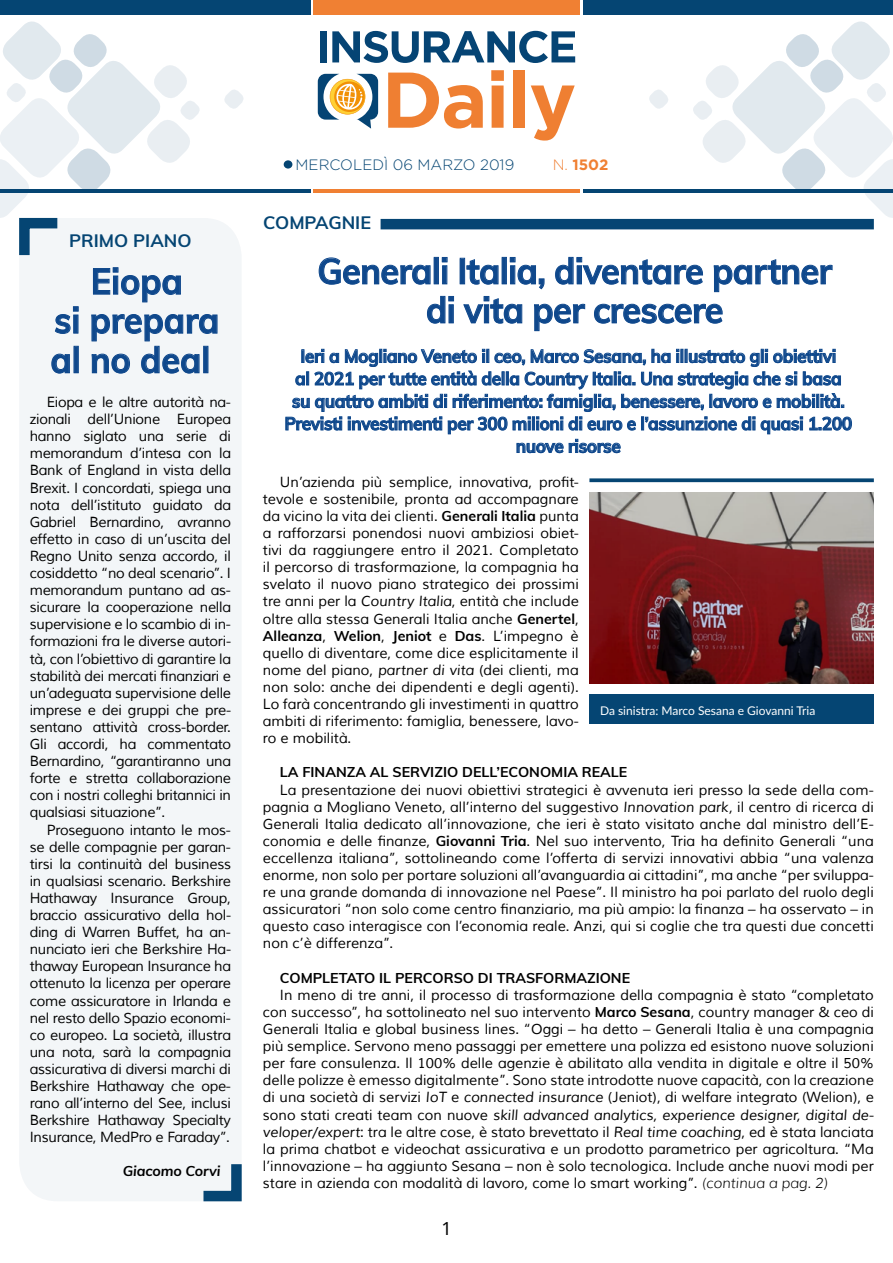
<style>
.page{position:relative;width:893px;height:1263px;background:#fff}
.page>*{position:absolute;margin:0;border:0;box-sizing:border-box;transform-origin:0 0}
.t1{font:700 36px/39.3px "Muli";letter-spacing:-.015em;color:#0f488c;text-align:center;scale:.95 1}
.t2{font:700 18px/22.5px "Muli";letter-spacing:-.015em;color:#0f488c;text-align:center;scale:.95 1}
.t3{font:700 18px "Muli";color:#054573}
.t4{font:18px "Noto Sans";color:#000}
.t5{font:300 15px "Gotham";color:#054573}
.t6{font:700 15px "Gotham";color:#f08033}
.t7{font:14.25px/17.1px "Muli";color:#000;text-align:justify}
.t8{font:700 14.25px "Muli";color:#000}
.t9{font:italic 700 14.25px "Muli";letter-spacing:-.01em;color:#000}
.t10{font:12px "Lato";color:#fff}
.s1{font-weight:300}
.s2{font-weight:700}
.s3{font-style:italic}
.s4{font-weight:300;font-style:italic}
</style>
<div class="page">
<div style="left:0;top:0;width:310px;height:15px;background:#054573"></div>
<div style="left:313px;top:0;width:266px;height:15px;background:#f08033"></div>
<hr style="left:0;top:189px;width:310px;height:3px;background:#054573">
<hr style="left:313px;top:189px;width:266px;height:3px;background:#f08033">
<div style="left:284px;top:160px;width:8px;height:9px;background:#054573;border-radius:50%"></div>
<svg style="left:649px;top:90px;width:19px;height:19px"></svg>
<svg style="left:691px;top:21px;width:202px;height:198px"></svg>
<svg style="left:318px;top:74px;width:60px;height:55px"></svg>
<svg style="left:388px;top:73px;width:95px;height:56px"></svg>
<svg style="left:491px;top:70px;width:13px;height:58px"></svg>
<div style="left:513px;top:70px;width:12px;height:58px;background:#ef7f32"></div>
<svg style="left:531px;top:85px;width:44px;height:56px"></svg>
<div style="left:320px;top:31px;width:6px;height:31px;background:#054474"></div>
<svg style="left:332px;top:31px;width:243px;height:32px"></svg>
<hr style="left:583px;top:189px;width:310px;height:3px;background:#054573">
<div style="left:583px;top:0;width:310px;height:15px;background:#054573"></div>
<div style="left:19px;top:218px;width:223px;height:983px;background:#f3f6f8;border-radius:38px"></div>
<svg style="left:203px;top:1164px;width:39px;height:38px"></svg>
<div style="left:381px;top:219px;width:493px;height:10px;background:#054573"></div>
<svg style="left:318px;top:257px;width:113px;height:28px"></svg>
<div style="left:434px;top:257px;width:5px;height:27px;border:1px solid #0f488c"></div>
<div style="left:442px;top:265px;width:5px;height:19px;border:1px solid #0f488c"></div>
<svg style="left:442px;top:257px;width:5px;height:5px"></svg>
<div style="left:460px;top:258px;width:5px;height:26px;border:1px solid #0f488c"></div>
<svg style="left:466px;top:259px;width:33px;height:26px"></svg>
<div style="left:502px;top:257px;width:5px;height:27px;border:1px solid #0f488c"></div>
<svg style="left:510px;top:257px;width:35px;height:33px"></svg>
<svg style="left:555px;top:257px;width:148px;height:28px"></svg>
<svg style="left:713px;top:259px;width:120px;height:33px"></svg>
<svg style="left:427px;top:296px;width:27px;height:28px"></svg>
<svg style="left:463px;top:296px;width:59px;height:28px"></svg>
<svg style="left:534px;top:303px;width:51px;height:28px"></svg>
<svg style="left:594px;top:303px;width:129px;height:21px"></svg>
<svg style="left:285px;top:349px;width:567px;height:104px"></svg>
<svg style="left:589px;top:478px;width:285px;height:4px"></svg>
<img style="left:589px;top:493px;width:285px;height:191px">
<svg style="left:0;top:21px;width:246px;height:353px"></svg>
<div style="left:203px;top:346px;width:5px;height:27px;border:1px solid #0f488c"></div>
<div style="left:589px;top:694px;width:285px;height:30px;background:#054573"></div>
<p class="t3" style="left:69px;top:227px;width:124px">PRIMO PIANO</p>
<h1 class="t1" style="left:51px;top:260px;width:179px">Eiopa<br>si prepara al no deal</h1>
<p class="t7" style="left:30px;top:394px;width:203px;text-indent:17px">Eiopa e le altre autorità na&shy;zionali dell’Unione Europea hanno siglato una serie di memorandum d’intesa con la Bank of England in vista della Brexit. I concordati, spiega una nota dell’istituto guidato da Gabriel Bernardino, avranno effetto in caso di un’uscita del Regno Unito senza accordo, il cosiddetto “no deal scenario”. I memorandum puntano ad as&shy;sicurare la cooperazione nella supervisione e lo scambio di in&shy;formazioni fra le diverse autori&shy;tà, con l’obiettivo di garantire la stabilità dei mercati finanziari e un’adeguata supervisione delle imprese e dei gruppi che pre&shy;sentano attività cross-border.<br>Gli accordi, ha commentato Bernardino, “garantiranno una forte e stretta collaborazione con i nostri colleghi britannici in qualsiasi situazione”.</p>
<p class="t7" style="left:30px;top:821px;width:203px;text-indent:17px">Proseguono intanto le mos&shy;se delle compagnie per garan&shy;tirsi la continuità del business in qualsiasi scenario. Berkshire Hathaway Insurance Group, braccio assicurativo della hol&shy;ding di Warren Buffet, ha an&shy;nunciato ieri che Berkshire Ha&shy;thaway European Insurance ha ottenuto la licenza per operare come assicuratore in Irlanda e nel resto dello Spazio economi&shy;co europeo. La società, illustra una nota, sarà la compagnia assicurativa di diversi marchi di Berkshire Hathaway che ope&shy;rano all’interno del See, inclusi Berkshire Hathaway Specialty Insurance, MedPro e Faraday”.</p>
<p class="t9" style="left:123px;top:1161px;width:99px">Giacomo Corvi</p>
<p class="t5" style="left:296px;top:157px;width:220px">MERCOLEDÌ 06 MARZO 2019</p>
<p class="t6" style="left:553px;top:156px;width:57px"><span class="s1">N.</span> 1502</p>
<p class="t3" style="left:263px;top:210px;width:109px">COMPAGNIE</p>
<h1 class="t1" style="left:317px;top:250px;width:543px">Generali Italia, diventare partner di vita per crescere</h1>
<p class="t2" style="left:285px;top:344px;width:599px">Ieri a Mogliano Veneto il ceo, Marco Sesana, ha illustrato gli obiettivi<br>al 2021 per tutte entità della Country Italia. Una strategia che si basa su quattro ambiti di riferimento: famiglia, benessere, lavoro e mobilità.<br>Previsti investimenti per 300 milioni di euro e l’assunzione di quasi 1.200 nuove risorse</p>
<p class="t7" style="left:263px;top:473px;width:317px;text-indent:17px">Un’azienda più semplice, innovativa, profit&shy;tevole e sostenibile, pronta ad accompagnare da vicino la vita dei clienti. <span class="s2">Generali Italia</span> punta a rafforzarsi ponendosi nuovi ambiziosi obiet&shy;tivi da raggiungere entro il 2021. Completato il percorso di trasformazione, la compagnia ha svelato il nuovo piano strategico dei prossimi tre anni per la <span class="s3">Country Italia</span>, entità che include oltre alla stessa Generali Italia anche <span class="s2">Genertel</span>, <span class="s2">Alleanza</span>, <span class="s2">Welion</span>, <span class="s2">Jeniot</span> e <span class="s2">Das</span>. L’impegno è quello di diventare, come dice esplicitamente il nome del piano, <span class="s3">partner di vita</span> (dei clienti, ma non solo: anche dei dipendenti e degli agenti).<br>Lo farà concentrando gli investimenti in quattro ambiti di riferimento: famiglia, benessere, lavo&shy;ro e mobilità.</p>
<p class="t8" style="left:280px;top:762px;width:349px">LA FINANZA AL SERVIZIO DELL’ECONOMIA REALE</p>
<p class="t7" style="left:263px;top:781px;width:612px;text-indent:17px">La presentazione dei nuovi obiettivi strategici è avvenuta ieri presso la sede della com&shy;pagnia a Mogliano Veneto, all’interno del suggestivo <span class="s3">Innovation park,</span> il centro di ricerca di Generali Italia dedicato all’innovazione, che ieri è stato visitato anche dal ministro dell’E&shy;conomia e delle finanze, <span class="s2">Giovanni Tria</span>. Nel suo intervento, Tria ha definito Generali “una eccellenza italiana”, sottolineando come l’offerta di servizi innovativi abbia “una valenza enorme, non solo per portare soluzioni all’avanguardia ai cittadini”, ma anche “per sviluppa&shy;re una grande domanda di innovazione nel Paese”. Il ministro ha poi parlato del ruolo degli assicuratori “non solo come centro finanziario, ma più ampio: la finanza – ha osservato – in questo caso interagisce con l’economia reale. Anzi, qui si coglie che tra questi due concetti non c’è differenza”.</p>
<p class="t8" style="left:280px;top:967px;width:352px">COMPLETATO IL PERCORSO DI TRASFORMAZIONE</p>
<p class="t7" style="left:263px;top:986px;width:612px;text-indent:17px">In meno di tre anni, il processo di trasformazione della compagnia è stato “completato con successo”, ha sottolineato nel suo intervento <span class="s2">Marco Sesana</span>, country manager &amp; ceo di Generali Italia e global business lines. “Oggi – ha detto – Generali Italia è una compagnia più semplice. Servono meno passaggi per emettere una polizza ed esistono nuove soluzioni per fare consulenza. Il 100% delle agenzie è abilitato alla vendita in digitale e oltre il 50% delle polizze è emesso digitalmente”. Sono state introdotte nuove capacità, con la creazione di una società di servizi <span class="s3">IoT</span> e <span class="s3">connected insurance</span> (Jeniot), di welfare integrato (Welion), e sono stati creati team con nuove <span class="s3">skill advanced analytics, experience designer, digital de&shy;veloper/expert</span>: tra le altre cose, è stato brevettato il <span class="s3">Real time coaching</span>, ed è stata lanciata la prima chatbot e videochat assicurativa e un prodotto parametrico per agricoltura. “Ma l’innovazione – ha aggiunto Sesana – non è solo tecnologica. Include anche nuovi modi per stare in azienda con modalità di lavoro, come lo smart working”. <span class="s4">(continua a pag. 2)</span></p>
<p class="t10" style="left:600px;top:702px;width:217px">Da sinistra: Marco Sesana e Giovanni Tria</p>
<p class="t4" style="left:441px;top:1216px;width:12px">1</p>
</div>
